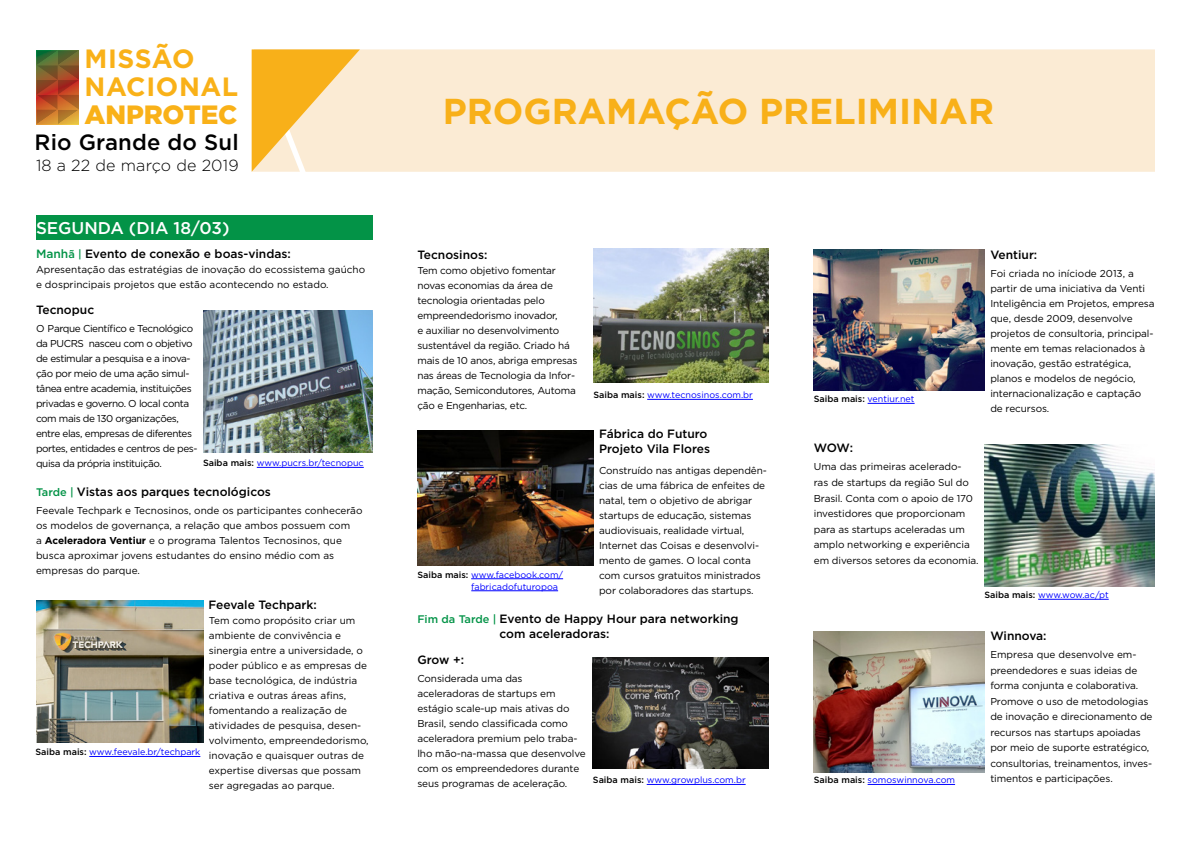
<style>
.page{position:relative;width:1191px;height:842px;background:#fff}
.page>*{position:absolute;margin:0;border:0;box-sizing:border-box;transform-origin:0 0}
.t1{font:700 36px "Gotham";color:#f8b019}
.t2{font:700 26.4px/28px "Gotham";letter-spacing:.025em;color:#f9b118}
.t3{font:900 26.4px "Gotham";letter-spacing:-.005em;color:#f9b118}
.t4{font:500 22.1px "Gotham";letter-spacing:.01em;color:#000}
.t5{font:500 17px "Gotham";color:#fff}
.t6{font:300 16.1px "Gotham";letter-spacing:.01em;color:#000}
.t7{font:500 12px/15px "Gotham";color:#000}
.t8{font:10px/15px "Gotham";letter-spacing:-.01em;color:#000}
.t9{font:10px/15px "Gotham";letter-spacing:-.04em;color:#000}
.t10{font:9px/12px "Gotham";color:#00f}
.s1{color:#039347}
.s2{font-size:11px;color:#039347}
.s3{font-weight:700}
.s4{font-weight:500;color:#000}
</style>
<div class="page">
<div style="left:360px;top:49px;width:795px;height:123px;background:#fbebd4"></div>
<svg style="left:252px;top:49px;width:108px;height:123px;background:#f9cd76"></svg>
<div style="left:36px;top:215px;width:336px;height:25px;background:#039347"></div>
<img style="left:36px;top:601px;width:167px;height:142px">
<img style="left:203px;top:311px;width:169px;height:141px">
<img style="left:593px;top:249px;width:175px;height:133px">
<img style="left:417px;top:430px;width:176px;height:136px">
<img style="left:593px;top:657px;width:175px;height:112px">
<img style="left:814px;top:249px;width:170px;height:142px">
<img style="left:814px;top:631px;width:170px;height:142px">
<img style="left:984px;top:445px;width:171px;height:142px">
<hr style="left:1038px;top:599px;width:70px;height:1px;background:#00f">
<hr style="left:867px;top:784px;width:88px;height:1px;background:#00f">
<hr style="left:257px;top:467px;width:107px;height:1px;background:#00f">
<hr style="left:647px;top:399px;width:106px;height:1px;background:#00f">
<hr style="left:867px;top:403px;width:47px;height:1px;background:#00f">
<hr style="left:471px;top:579px;width:92px;height:1px;background:#00f">
<hr style="left:471px;top:591px;width:87px;height:1px;background:#00f">
<hr style="left:646px;top:784px;width:99px;height:1px;background:#00f">
<svg style="left:37px;top:50px;width:42px;height:74px;background:#9a5d2a"></svg>
<hr style="left:89px;top:756px;width:111px;height:1px;background:#00f">
<h2 class="t2" style="left:84px;top:45px;width:155px">MISSÃO<br>NACIONAL</h2>
<h2 class="t3" style="left:84px;top:97px;width:155px">ANPROTEC</h2>
<h3 class="t4" style="left:34px;top:127px;width:206px">Rio Grande do Sul</h3>
<h3 class="t6" style="left:36px;top:155px;width:204px">18 a 22 de março de 2019</h3>
<h3 class="t5" style="left:36px;top:217px;width:195px">SEGUNDA (DIA 18/03)</h3>
<p class="t7" style="left:36px;top:246px;width:256px"><span class="s1">Manh</span><span class="s2">ã |</span> Evento de conexão e boas-vindas:</p>
<p class="t8" style="left:36px;top:261px;width:331px">Apresentação das estratégias de inovação do ecossistema gaúcho e dosprincipais projetos que estão acontecendo no estado.</p>
<p class="t7" style="left:36px;top:302px;width:60px">Tecnopuc</p>
<p class="t9" style="left:36px;top:321px;width:163px">O Parque Científico e Tecnológico da PUCRS nasceu com o objetivo de estimular a pesquisa e a inova&shy;ção por meio de uma ação simul&shy;tânea entre academia, instituições privadas e governo. O local conta com mais de 130 organizações, entre elas, empresas de diferentes portes, entidades e centros de pes&shy;quisa da própria instituição.</p>
<p class="t7" style="left:36px;top:484px;width:236px"><span class="s2">Tarde |</span> Vistas aos parques tecnológicos</p>
<p class="t8" style="left:36px;top:503px;width:328px">Feevale Techpark e Tecnosinos, onde os participantes conhecerão os modelos de governança, a relação que ambos possuem com<br>a <span class="s3">Aceleradora Ventiur</span> e o programa Talentos Tecnosinos, que busca aproximar jovens estudantes do ensino médio com as empresas do parque.</p>
<p class="t7" style="left:208px;top:597px;width:110px">Feevale Techpark:</p>
<p class="t8" style="left:209px;top:613px;width:161px">Tem como propósito criar um ambiente de convivência e sinergia entre a universidade, o poder público e as empresas de base tecnológica, de indústria criativa e outras áreas afins, fomentando a realização de atividades de pesquisa, desen&shy;volvimento, empreendedorismo, inovação e quaisquer outras de expertise diversas que possam ser agregadas ao parque.</p>
<p class="t10" style="left:203px;top:457px;width:162px"><span class="s4">Saiba mais:</span> www.pucrs.br/tecnopuc</p>
<p class="t10" style="left:36px;top:746px;width:166px"><span class="s4">Saiba mais:</span> www.feevale.br/techpark</p>
<h1 class="t1" style="left:443px;top:88px;width:553px">PROGRAMAÇÃO PRELIMINAR</h1>
<p class="t7" style="left:417px;top:247px;width:71px">Tecnosinos:</p>
<p class="t8" style="left:417px;top:262px;width:161px">Tem como objetivo fomentar novas economias da área de tecnologia orientadas pelo empreendedorismo inovador,<br>e auxiliar no desenvolvimento sustentável da região. Criado há mais de 10 anos, abriga empresas nas áreas de Tecnologia da Infor&shy;mação, Semicondutores, Automa ção e Engenharias, etc.</p>
<p class="t10" style="left:593px;top:389px;width:161px"><span class="s4">Saiba mais:</span> www.tecnosinos.com.br</p>
<p class="t7" style="left:599px;top:426px;width:112px">Fábrica do Futuro<br>Projeto Vila Flores</p>
<p class="t8" style="left:599px;top:462px;width:169px">Construído nas antigas dependên&shy;cias de uma fábrica de enfeites de natal, tem o objetivo de abrigar startups de educação, sistemas audiovisuais, realidade virtual,<br>Internet das Coisas e desenvolvi&shy;mento de games. O local conta com cursos gratuitos ministrados por colaboradores das startups.</p>
<p class="t7" style="left:499px;top:611px;width:240px;text-indent:-82px"><span class="s2">Fim da Tarde |</span> Evento de Happy Hour para networking com aceleradoras:</p>
<p class="t7" style="left:417px;top:652px;width:48px">Grow +:</p>
<p class="t8" style="left:417px;top:671px;width:170px">Considerada uma das aceleradoras de startups em estágio scale-up mais ativas do<br>Brasil, sendo classificada como aceleradora premium pelo traba&shy;lho mão-na-massa que desenvolve com os empreendedores durante seus programas de aceleração.</p>
<p class="t10" style="left:471px;top:568px;width:93px;text-indent:-54px"><span class="s4">Saiba mais:</span> www.facebook.com/ fabricadofuturopoa</p>
<p class="t10" style="left:593px;top:774px;width:154px"><span class="s4">Saiba mais:</span> www.growplus.com.br</p>
<p class="t10" style="left:814px;top:393px;width:102px"><span class="s4">Saiba mais:</span> ventiur.net</p>
<p class="t7" style="left:990px;top:247px;width:48px">Ventiur:</p>
<p class="t8" style="left:990px;top:265px;width:166px">Foi criada no iníciode 2013, a partir de uma iniciativa da Venti<br>Inteligência em Projetos, empresa que, desde 2009, desenvolve projetos de consultoria, principal&shy;mente em temas relacionados à inovação, gestão estratégica, planos e modelos de negócio, internacionalização e captação de recursos.</p>
<p class="t7" style="left:814px;top:440px;width:41px">WOW:</p>
<p class="t8" style="left:814px;top:459px;width:166px;line-height:15.5px">Uma das primeiras acelerado&shy;ras de startups da região Sul do<br>Brasil. Conta com o apoio de 170 investidores que proporcionam para as startups aceleradas um amplo networking e experiência em diversos setores da economia.</p>
<p class="t10" style="left:814px;top:774px;width:143px"><span class="s4">Saiba mais:</span> somoswinnova.com</p>
<p class="t10" style="left:984px;top:589px;width:126px"><span class="s4">Saiba mais:</span> www.wow.ac/pt</p>
<p class="t7" style="left:990px;top:628px;width:58px">Winnova:</p>
<p class="t8" style="left:990px;top:646px;width:164px;line-height:15.5px">Empresa que desenvolve em&shy;preendedores e suas ideias de forma conjunta e colaborativa.<br>Promove o uso de metodologias de inovação e direcionamento de recursos nas startups apoiadas por meio de suporte estratégico, consultorias, treinamentos, inves&shy;timentos e participações.</p>
</div>
